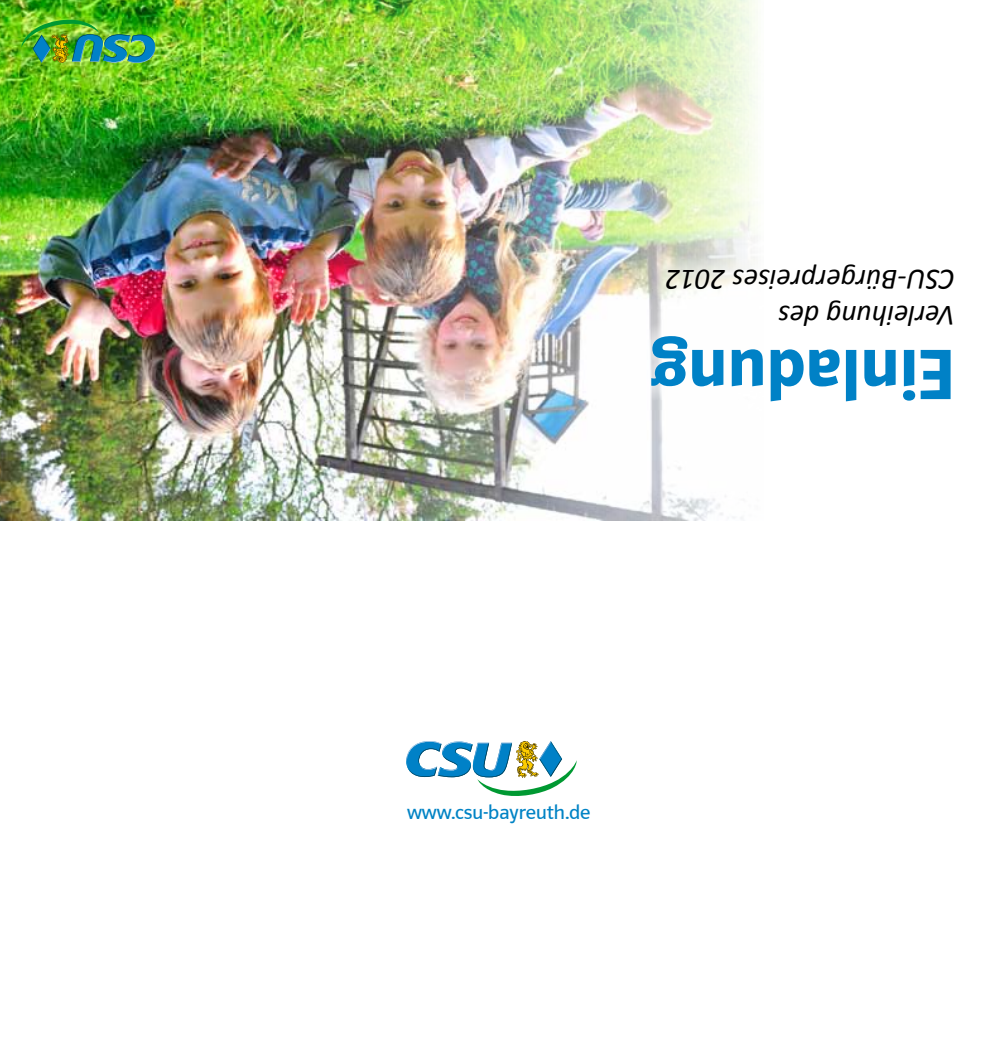
<style>
.page{position:relative;width:983px;height:1042px;background:#fff}
.page>*{position:absolute;margin:0;border:0;box-sizing:border-box;transform-origin:0 0}
.t1{font:700 73.5px "CSU Schrift 2000";color:#0081c6}
.t2{font:italic 29.75px/35.7px "Calibri";color:#000}
.t3{font:21px "CSU Schrift 2000";color:#0083c5}
</style>
<div class="page">
<img style="left:0;top:0;width:758px;height:521px">
<img style="left:21px;top:20px;width:134px;height:43px">
<svg style="left:406px;top:741px;width:170px;height:55px"></svg>
<svg style="left:651px;top:251px;width:107px;height:70px"></svg>
<div style="left:636px;top:321px;width:329px;height:95px;background:#fff"></div>
<p class="t2" style="left:954px;top:335px;width:291px;rotate:-180deg">Verleihung des<br>CSU-Bürgerpreises 2012</p>
<h1 class="t1" style="left:955px;top:413px;width:307px;rotate:-180deg">Einladung</h1>
<p class="t3" style="left:407px;top:801px;width:185px">www.csu-bayreuth.de</p>
</div>
